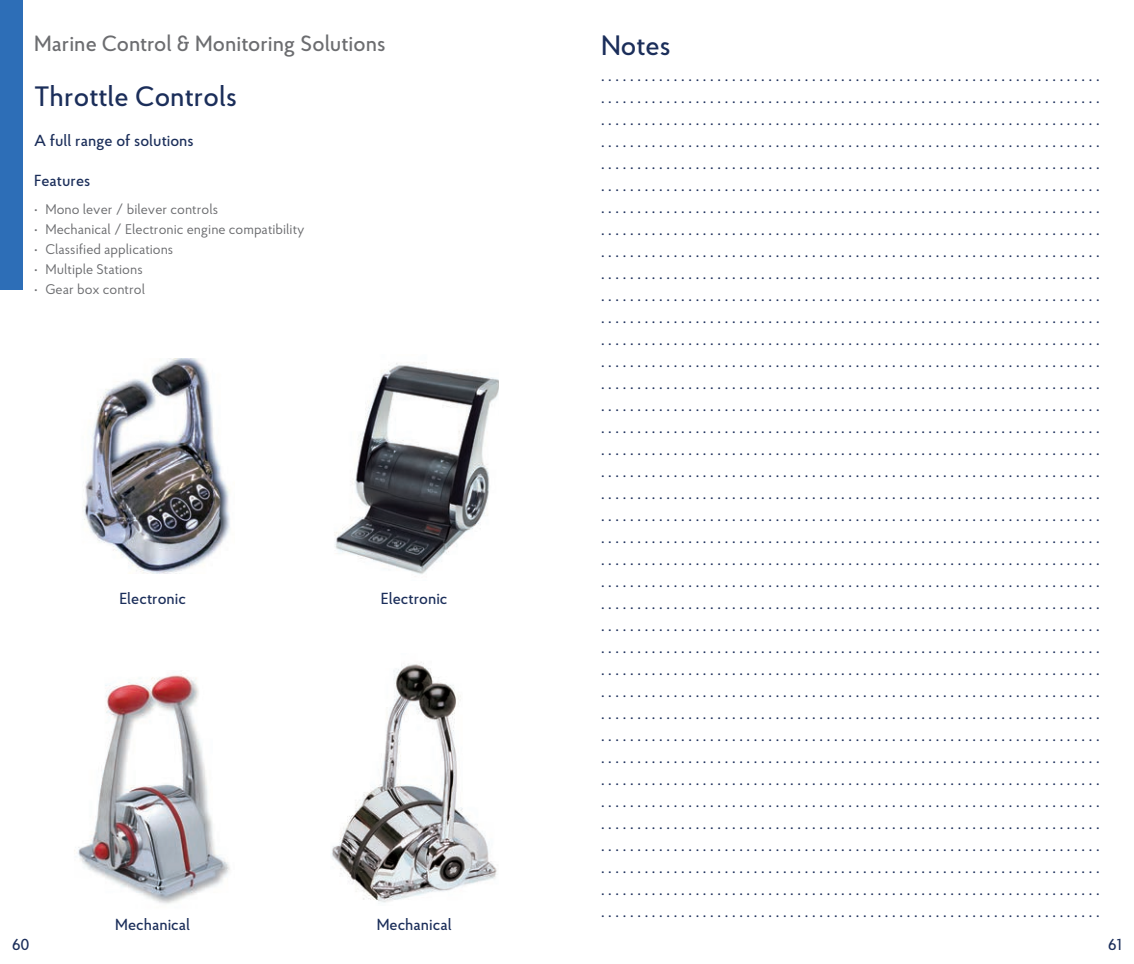
<style>
.page{position:relative;width:1134px;height:964px;background:#fff}
.page>*{position:absolute;margin:0;border:0;box-sizing:border-box;transform-origin:0 0}
.t1{font:500 28px "Proba Pro";color:#1b2e5a}
.t2{font:500 22px "Proba Pro";color:#6c6d70}
.t3{font:500 16px/22px "Proba Pro";color:#1b2e5a;text-align:justify}
.t4{font:14px "Proba Pro";color:#6c6d70}
</style>
<div class="page">
<div style="left:0;top:0;width:23px;height:289px;background:#2d6eb7"></div>
<img style="left:334px;top:362px;width:164px;height:212px">
<img style="left:331px;top:662px;width:166px;height:241px">
<img style="left:74px;top:674px;width:156px;height:230px">
<img style="left:83px;top:358px;width:147px;height:215px">
<h2 class="t2" style="left:34px;top:29px;width:353px">Marine Control &amp; Monitoring Solutions</h2>
<h1 class="t1" style="left:34px;top:78px;width:204px">Throttle Controls</h1>
<p class="t3" style="left:34px;top:129px;width:161px">A full range of solutions</p>
<p class="t3" style="left:34px;top:169px;width:58px">Features</p>
<p class="t4" style="left:34px;top:200px;width:186px">• Mono lever / bilever controls</p>
<p class="t4" style="left:34px;top:220px;width:272px">• Mechanical / Electronic engine compatibility</p>
<p class="t4" style="left:34px;top:240px;width:141px">• Classified applications</p>
<p class="t4" style="left:34px;top:260px;width:110px">• Multiple Stations</p>
<p class="t4" style="left:34px;top:280px;width:113px">• Gear box control</p>
<p class="t3" style="left:119px;top:587px;width:68px">Electronic</p>
<p class="t3" style="left:381px;top:587px;width:68px">Electronic</p>
<p class="t3" style="left:115px;top:913px;width:76px">Mechanical</p>
<p class="t3" style="left:377px;top:913px;width:76px">Mechanical</p>
<h1 class="t1" style="left:601px;top:27px;width:71px">Notes</h1>
<p class="t3" style="left:601px;top:64px;width:500px">. . . . . . . . . . . . . . . . . . . . . . . . . . . . . . . . . . . . . . . . . . . . . . . . . . . . . . . . . . . . . . . . . . . . . . . . . . . . . . . . . . . . . . . . . . . . . . . . . . . . . . . . . . . . . . . . . . . . . . . . . . . . . . . . . . . . . . . . . . . . . . . . . . . . . . . . . . . . . . . . . . . . . . . . . . . . . . . . . . . . . . . . . . . . . . . . . . . . . . . . . . . . . . . . . . . . . . . . . . . . . . . . . . . . . . . . . . . . . . . . . . . . . . . . . . . . . . . . . . . . . . . . . . . . . . . . . . . . . . . . . . . . . . . . . . . . . . . . . . . . . . . . . . . . . . . . . . . . . . . . . . . . . . . . . . . . . . . . . . . . . . . . . . . . . . . . . . . . . . . . . . . . . . . . . . . . . . . . . . . . . . . . . . . . . . . . . . . . . . . . . . . . . . . . . . . . . . . . . . . . . . . . . . . . . . . . . . . . . . . . . . . . . . . . . . . . . . . . . . . . . . . . . . . . . . . . . . . . . . . . . . . . . . . . . . . . . . . . . . . . . . . . . . . . . . . . . . . . . . . . . . . . . . . . . . . . . . . . . . . . . . . . . . . . . . . . . . . . . . . . . . . . . . . . . . . . . . . . . . . . . . . . . . . . . . . . . . . . . . . . . . . . . . . . . . . . . . . . . . . . . . . . . . . . . . . . . . . . . . . . . . . . . . . . . . . . . . . . . . . . . . . . . . . . . . . . . . . . . . . . . . . . . . . . . . . . . . . . . . . . . . . . . . . . . . . . . . . . . . . . . . . . . . . . . . . . . . . . . . . . . . . . . . . . . . . . . . . . . . . . . . . . . . . . . . . . . . . . . . . . . . . . . . . . . . . . . . . . . . . . . . . . . . . . . . . . . . . . . . . . . . . . . . . . . . . . . . . . . . . . . . . . . . . . . . . . . . . . . . . . . . . . . . . . . . . . . . . . . . . . . . . . . . . . . . . . . . . . . . . . . . . . . . . . . . . . . . . . . . . . . . . . . . . . . . . . . . . . . . . . . . . . . . . . . . . . . . . . . . . . . . . . . . . . . . . . . . . . . . . . . . . . . . . . . . . . . . . . . . . . . . . . . . . . . . . . . . . . . . . . . . . . . . . . . . . . . . . . . . . . . . . . . . . . . . . . . . . . . . . . . . . . . . . . . . . . . . . . . . . . . . . . . . . . . . . . . . . . . . . . . . . . . . . . . . . . . . . . . . . . . . . . . . . . . . . . . . . . . . . . . . . . . . . . . . . . . . . . . . . . . . . . . . . . . . . . . . . . . . . . . . . . . . . . . . . . . . . . . . . . . . . . . . . . . . . . . . . . . . . . . . . . . . . . . . . . . . . . . . . . . . . . . . . . . . . . . . . . . . . . . . . . . . . . . . . . . . . . . . . . . . . . . . . . . . . . . . . . . . . . . . . . . . . . . . . . . . . . . . . . . . . . . . . . . . . . . . . . . . . . . . . . . . . . . . . . . . . . . . . . . . . . . . . . . . . . . . . . . . . . . . . . . . . . . . . . . . . . . . . . . . . . . . . . . . . . . . . . . . . . . . . . . . . . . . . . . . . . . . . . . . . . . . . . . . . . . . . . . . . . . . . . . . . . . . . . . . . . . . . . . . . . . . . . . . . . . . . . . . . . . . . . . . . . . . . . . . . . . . . . . . . . . . . . . . . . . . . . . . . . . . . . . . . . . . . . . . . . . . . . . . . . . . . . . . . . . . . . . . . . . . . . . . . . . . . . . . . . . . . . . . . . . . . . . . . . . . . . . . . . . . . . . . . . . . . . . . . . . . . . . . . . . . . . . . . . . . . . . . . . . . . . . . . . . . . . . . . . . . . . . . . . . . . . . . . . . . . . . . . . . . . . . . . . . . . . . . . . . . . . . . . . . . . . . . . . . . . . . . . . . . . . . . . . . . . . . . . . . . . . . . . . . . . . . . . . . . . . . . . . . . . . . . . . . . . . . . . . . . . . . . . . . . . . . . . . . . . . . . . . . . . . . . . . . . . . . . . . . . . . . . . . . . . . . . . . . . . . . . . . . . . . . . . . . . . . . . . . . . . . . . . . . . . . . . . . . . . . . . . . . . . . . . . . . . . . . . . . . . . . . . . . . . . . . . . . . . . . . . . . . . . . . . . . . . . . . . . . . . . . . . . . . . . . . . . . . . . . . . . . . . . . . . . . . . . . . . . . . . . . . . . . . . . . . . . . . . . . . . . . . . . . . . . . . . . . . . . . . . . . . . . . . . . . . . . . . . . . . . . . . . . . . . . . . . . . . . . . . . . . . . . . . . . . . . . . . . . . . . . . . . . . . . . . . . . . . . . . . . . . . . . . . . . . . . . . . . . . . . . . . . . . . . . . . . . . . . . . . . . . . . . . . . . . . . . . . . . . . . . . . . . . . . . . . . . . . . . . . . . . . . . . . . . . . . . . . . . . . . . . . . . . . . . . . . . . . . . . . . . . . . . . . . . . . . . . . . . . . . . . . . . . . . . . . . . . . . . . . . . . . . . . . . . . . . . . . . . . . . . . . . . . . . . . . . . . . . . . . . . . . . . . . . . . . . . . . . . . . . . . . . . . . . . . . . . . . . . . . . . . . . . . . . . . . . . . . . . . . . . . . . . . . . . . . . . . . . . . . . . . . . . . . . . . . . . . . . . . . . . . . . . . . . . . . . . . . . . . . . . . . . . . . . . . . . . . . . . . . . . . . . . . . . . . . . . . . . . . . . . . . . . . . . . . . . . . . . . . . . . . . . . . . . . . . . . . . . . . . . . . . . . . . . . . . . . . . . . . . . . . . . . . . . . . . . . . . . . . . . . . . . . . . . . . . . . . . . . . . . . . . . . . . . . . . . . . . . . . . . . . . . . . . . . . . . . . . . . . . . . . . . . . . . . . . . . . . . . . . . . . . . . . . . . . . . . . . . . . . . . . . . . . . . . . . . . . . . . . . . . . . . . . . . . . . . .</p>
<p class="t3" style="left:12px;top:933px;width:19px">60</p>
<p class="t3" style="left:1108px;top:933px;width:15px">61</p>
</div>
